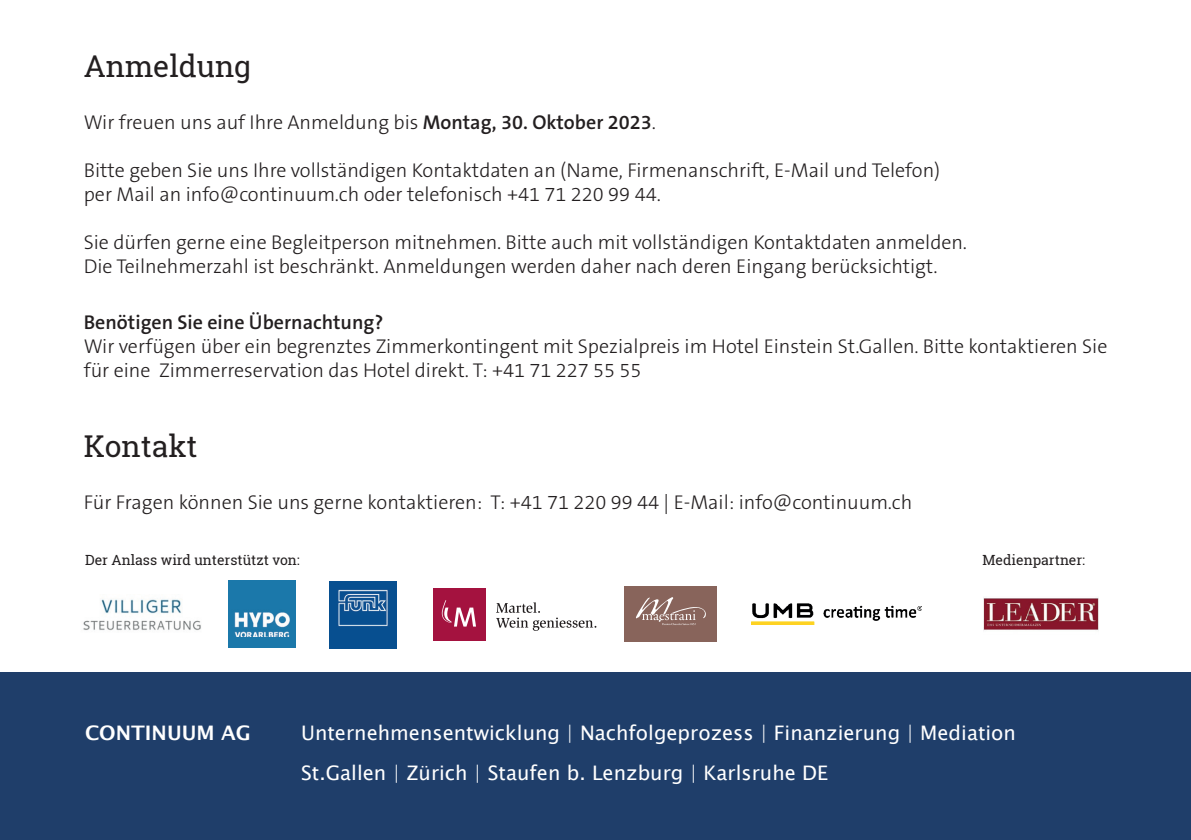
<style>
.page{position:relative;width:1191px;height:840px;background:#fff}
.page>*{position:absolute;margin:0;border:0;box-sizing:border-box;transform-origin:0 0}
.t1{font:30px "Roboto Slab";color:#231f20}
.t2{font:300 20px/24px "The Sans B W3";color:#231f20}
.t3{font:20px/40px "Lucida Sans Unicode";color:#fff}
.t4{font:600 20px "The Sans B W6";color:#231f20}
.t5{font:600 20px "Lucida Sans";color:#fff}
.t6{font:14px "Roboto Slab";color:#231f20}
.s1{font-family:"The Sans B W6";font-weight:600}
</style>
<div class="page">
<div style="left:0;top:672px;width:1191px;height:167px;background:#1f3e6a"></div>
<img style="left:983px;top:598px;width:115px;height:33px">
<img style="left:83px;top:599px;width:118px;height:32px">
<div style="left:433px;top:588px;width:53px;height:53px;background:#a4123f"></div>
<svg style="left:442px;top:600px;width:34px;height:26px"></svg>
<svg style="left:496px;top:602px;width:100px;height:28px"></svg>
<img style="left:329px;top:581px;width:68px;height:67px">
<img style="left:751px;top:603px;width:170px;height:21px">
<img style="left:228px;top:580px;width:67px;height:67px">
<div style="left:625px;top:585px;width:92px;height:56px;background:#88645b"></div>
<svg style="left:636px;top:597px;width:70px;height:28px"></svg>
<h1 class="t1" style="left:84px;top:45px;width:169px">Anmeldung</h1>
<p class="t2" style="left:84px;top:110px;width:573px">Wir freuen uns auf Ihre Anmeldung bis <span class="s1">Montag, 30. Oktober 2023</span>.</p>
<p class="t2" style="left:84px;top:158px;width:858px">Bitte geben Sie uns Ihre vollständigen Kontaktdaten an (Name, Firmenanschrift, E-Mail und Telefon) per Mail an info@continuum.ch oder telefonisch +41 71 220 99 44.</p>
<p class="t2" style="left:84px;top:230px;width:884px">Sie dürfen gerne eine Begleitperson mitnehmen. Bitte auch mit vollständigen Kontaktdaten anmelden.<br>Die Teilnehmerzahl ist beschränkt. Anmeldungen werden daher nach deren Eingang berücksichtigt.</p>
<p class="t4" style="left:84px;top:309px;width:301px">Benötigen Sie eine Übernachtung?</p>
<p class="t2" style="left:84px;top:334px;width:1025px">Wir verfügen über ein begrenztes Zimmerkontingent mit Spezialpreis im Hotel Einstein St.Gallen. Bitte kontaktieren Sie für eine Zimmerreservation das Hotel direkt. T: +41 71 227 55 55</p>
<h1 class="t1" style="left:84px;top:425px;width:115px">Kontakt</h1>
<p class="t2" style="left:84px;top:490px;width:830px">Für Fragen können Sie uns gerne kontaktieren: T: +41 71 220 99 44 | E-Mail: info@continuum.ch</p>
<p class="t6" style="left:85px;top:550px;width:216px">Der Anlass wird unterstützt von:</p>
<p class="t6" style="left:982px;top:550px;width:104px">Medienpartner:</p>
<p class="t5" style="left:85px;top:720px;width:167px">CONTINUUM AG</p>
<p class="t3" style="left:301px;top:712px;width:716px">Unternehmensentwicklung | Nachfolgeprozess | Finanzierung | Mediation<br>St.Gallen | Zürich | Staufen b. Lenzburg | Karlsruhe DE</p>
</div>
